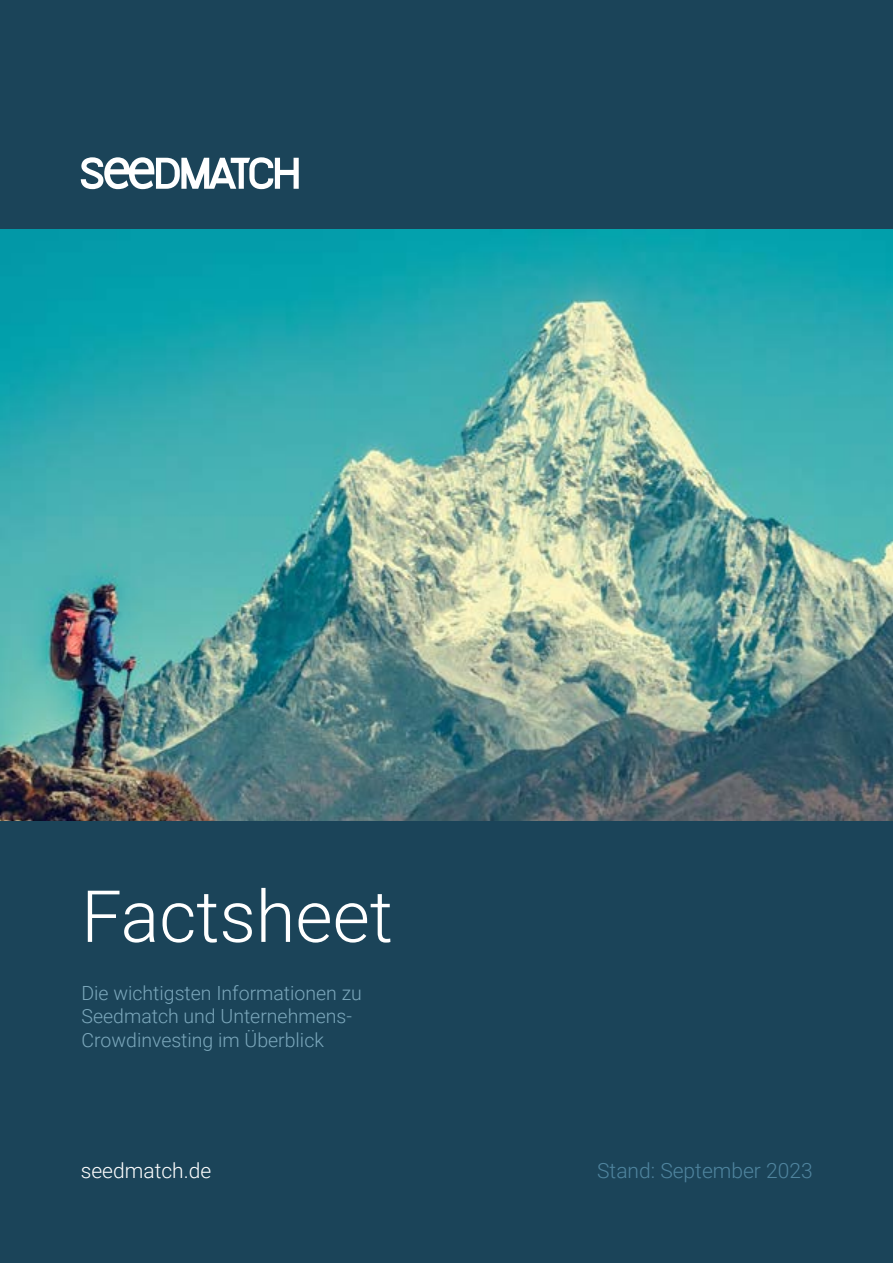
<style>
.page{position:relative;width:893px;height:1263px;background:#1b4459}
.page>*{position:absolute;margin:0;border:0;box-sizing:border-box;transform-origin:0 0}
.t1{font:300 72px "Roboto";color:#fff}
.t2{font:300 21px "Roboto";color:#4f849e}
.t3{font:300 21px "Roboto";color:#fff}
.t4{font:300 19.5px/23.4px "Roboto";color:#7ba7bb}
</style>
<div class="page">
<img style="left:0;top:230px;width:893px;height:591px">
<svg style="left:81px;top:157px;width:218px;height:32px"></svg>
<h1 class="t1" style="left:81px;top:866px;width:313px">Factsheet</h1>
<p class="t4" style="left:81px;top:981px;width:282px">Die wichtigsten Informationen zu<br>Seedmatch und Unternehmens-<br>Crowdinvesting im Überblick</p>
<p class="t3" style="left:81px;top:1156px;width:132px">seedmatch.de</p>
<p class="t2" style="left:597px;top:1156px;width:217px">Stand: September 2023</p>
</div>
